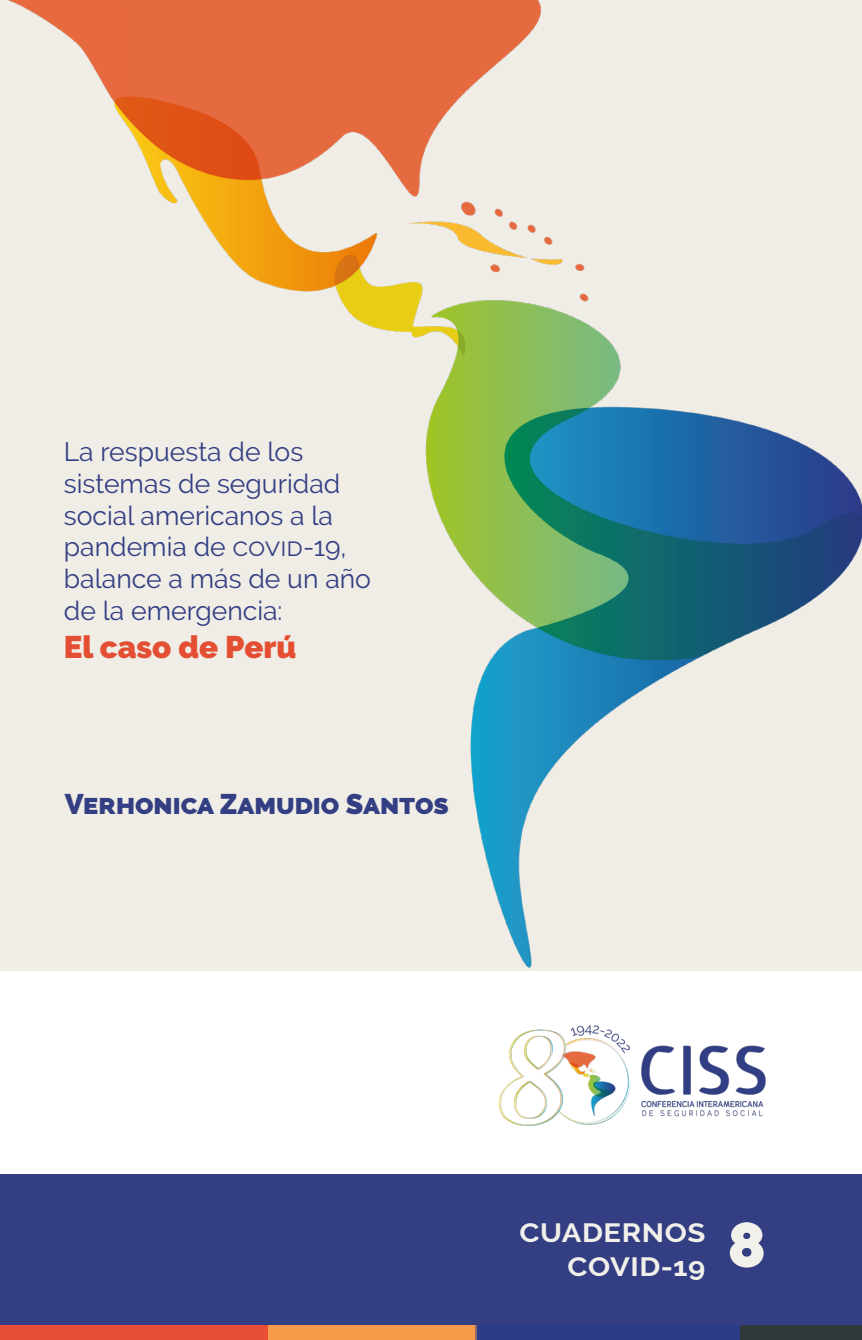
<style>
.page{position:relative;width:862px;height:1340px;background:#fff}
.page>*{position:absolute;margin:0;border:0;box-sizing:border-box;transform-origin:0 0}
.pp{font:900 63px "Raleway";color:#f1f0ea}
.pp-2{font:900 31.28px "Raleway";color:#e44f33}
.t1{font:900 28.35px "Raleway";color:#333e83}
.pp-3{font:26.55px/31.7px "Raleway";color:#333e83}
.pp-4{font:700 26.32px/33.8px "Raleway";letter-spacing:.02em;color:#f1f0ea;text-align:right;scale:1.11 1}
</style>
<div class="page">
<div style="left:0;top:1174px;width:861px;height:151px;background:#333e83"></div>
<img style="left:0;top:1325px;width:861px;height:14px">
<img style="left:0;top:0;width:861px;height:970px">
<img style="left:499px;top:1025px;width:267px;height:101px">
<p class="pp-3" style="left:64px;top:435px;width:308px">La respuesta de los sistemas de seguridad social americanos a la pandemia de covid-19, balance a más de un año de la emergencia:</p>
<p class="pp-2" style="left:64px;top:628px;width:234px">El caso de Perú</p>
<p class="t1" style="left:65px;top:788px;width:385px">Verhonica Zamudio Santos</p>
<p class="pp-4" style="left:519px;top:1216px;width:169px">CUADERNOS<br>COVID-19</p>
<p class="pp" style="left:727px;top:1208px;width:40px">8</p>
</div>
